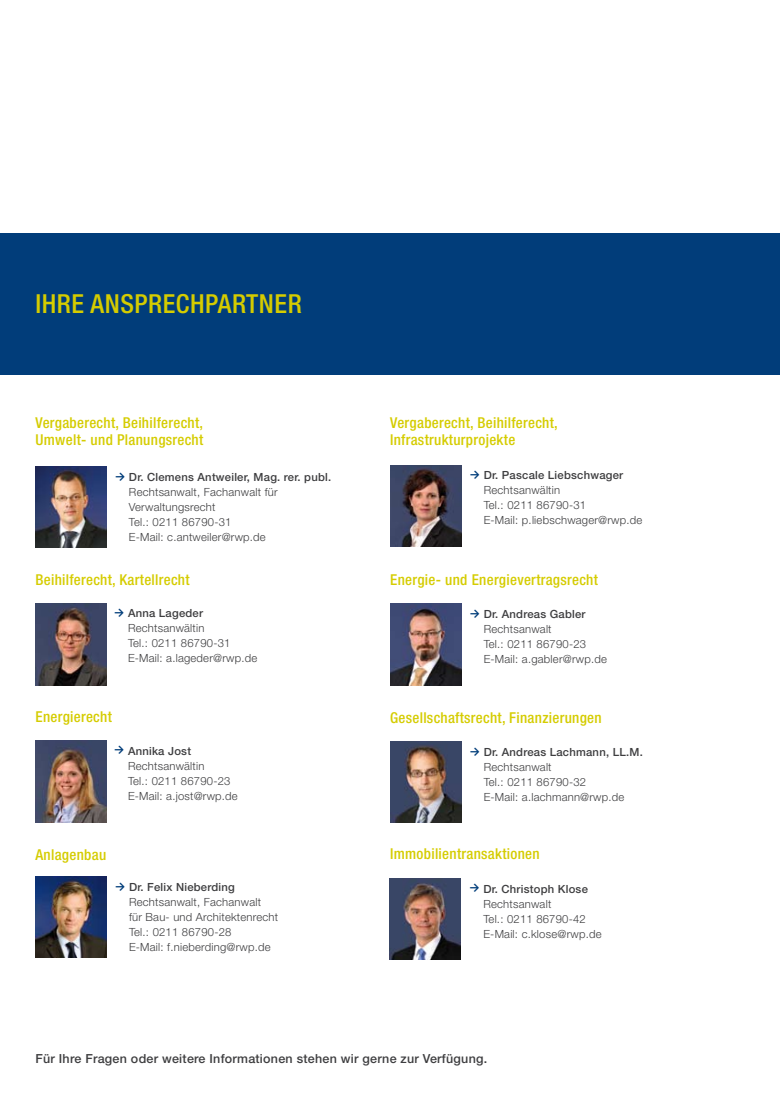
<style>
.page{position:relative;width:780px;height:1099px;background:#fff}
.page>*{position:absolute;margin:0;border:0;box-sizing:border-box;transform-origin:0 0}
.t1{font:500 condensed 26.25px "Helvetica Neue LT Pro";letter-spacing:.02em;color:#d5cc00}
.t2{font:500 condensed 15px/17.5px "Helvetica Neue LT Pro";letter-spacing:.02em;color:#d5cc00}
.t3{font:500 12.5px "Helvetica Neue LT Pro";letter-spacing:.02em;color:#3e3e40}
.t4{font:300 11.25px/15px "Helvetica Neue LT Pro";letter-spacing:.02em;color:#3e3e40}
.s1{font-family:"Calibri";font-weight:700;color:#013d7a}
.s2{font-weight:500}
</style>
<div class="page">
<div style="left:0;top:233px;width:780px;height:142px;background:#013d7a"></div>
<img style="left:36px;top:466px;width:70px;height:81px">
<img style="left:36px;top:876px;width:70px;height:81px">
<img style="left:390px;top:741px;width:71px;height:82px">
<img style="left:390px;top:603px;width:71px;height:82px">
<img style="left:390px;top:465px;width:71px;height:81px">
<img style="left:35px;top:604px;width:72px;height:81px">
<img style="left:35px;top:740px;width:72px;height:82px">
<img style="left:390px;top:878px;width:70px;height:81px">
<h1 class="t1" style="left:35px;top:288px;width:262px">Ihre Ansprechpartner</h1>
<h2 class="t2" style="left:35px;top:413px;width:169px">Vergaberecht, Beihilferecht,<br>Umwelt- und Planungsrecht</h2>
<p class="t4" style="left:129px;top:469px;width:204px;text-indent:-14px"><span class="s1">→</span> <span class="s2">Dr. Clemens Antweiler, Mag. rer. publ.<br></span>Rechtsanwalt, Fachanwalt für<br>Verwaltungsrecht<br>Tel.: 0211 86790-31<br>E-Mail: c.antweiler@rwp.de</p>
<h2 class="t2" style="left:35px;top:570px;width:156px">Beihilferecht, Kartellrecht</h2>
<p class="t4" style="left:128px;top:605px;width:131px;text-indent:-14px"><span class="s1">→</span> <span class="s2">Anna Lageder<br></span>Rechtsanwältin<br>Tel.: 0211 86790-31<br>E-Mail: a.lageder@rwp.de</p>
<h2 class="t2" style="left:35px;top:708px;width:78px">Energierecht</h2>
<p class="t4" style="left:128px;top:743px;width:111px;text-indent:-14px"><span class="s1">→</span> <span class="s2">Annika Jost<br></span>Rechtsanwältin<br>Tel.: 0211 86790-23<br>E-Mail: a.jost@rwp.de</p>
<h2 class="t2" style="left:35px;top:845px;width:72px">Anlagenbau</h2>
<p class="t4" style="left:129px;top:879px;width:151px;text-indent:-14px"><span class="s1">→</span> <span class="s2">Dr. Felix Nieberding<br></span>Rechtsanwalt, Fachanwalt<br>für Bau- und Architektenrecht<br>Tel.: 0211 86790-28<br>E-Mail: f.nieberding@rwp.de</p>
<h2 class="t2" style="left:390px;top:413px;width:169px">Vergaberecht, Beihilferecht,<br>Infrastrukturprojekte</h2>
<p class="t4" style="left:483px;top:467px;width:160px;text-indent:-14px"><span class="s1">→</span> <span class="s2">Dr. Pascale Liebschwager<br></span>Rechtsanwältin<br>Tel.: 0211 86790-31<br>E-Mail: p.liebschwager@rwp.de</p>
<h2 class="t2" style="left:390px;top:570px;width:209px">Energie- und Energievertragsrecht</h2>
<p class="t4" style="left:483px;top:606px;width:125px;text-indent:-14px"><span class="s1">→</span> <span class="s2">Dr. Andreas Gabler<br></span>Rechtsanwalt<br>Tel.: 0211 86790-23<br>E-Mail: a.gabler@rwp.de</p>
<h2 class="t2" style="left:390px;top:709px;width:213px">Gesellschaftsrecht, Finanzierungen</h2>
<p class="t4" style="left:483px;top:744px;width:161px;text-indent:-14px"><span class="s1">→</span> <span class="s2">Dr. Andreas Lachmann, LL.M.<br></span>Rechtsanwalt<br>Tel.: 0211 86790-32<br>E-Mail: a.lachmann@rwp.de</p>
<h2 class="t2" style="left:390px;top:844px;width:151px">Immobilientransaktionen</h2>
<p class="t4" style="left:483px;top:881px;width:120px;text-indent:-14px"><span class="s1">→</span> <span class="s2">Dr. Christoph Klose<br></span>Rechtsanwalt<br>Tel.: 0211 86790-42<br>E-Mail: c.klose@rwp.de</p>
<p class="t3" style="left:35px;top:1050px;width:453px">Für Ihre Fragen oder weitere Informationen stehen wir gerne zur Verfügung.</p>
</div>
